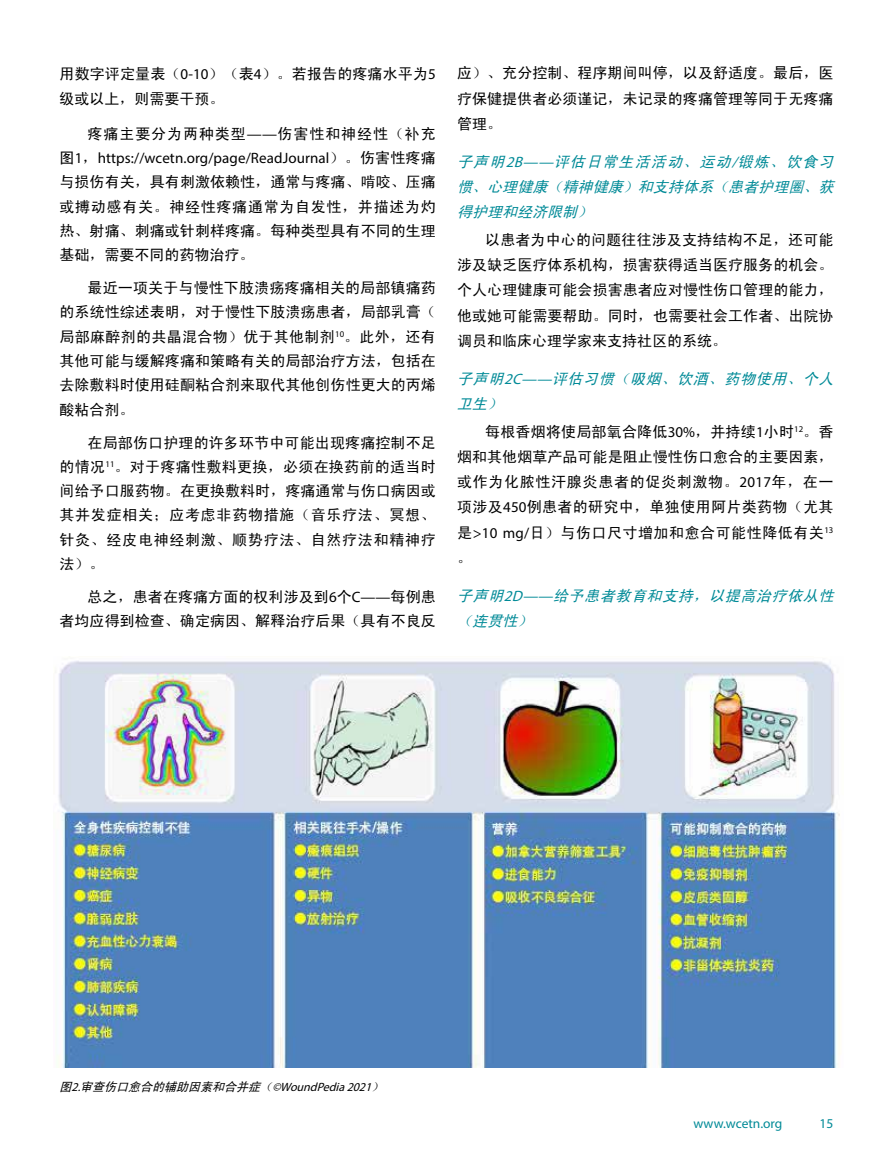
<style>
.page{position:relative;width:893px;height:1149px;background:#fff}
.page>*{position:absolute;margin:0;border:0;box-sizing:border-box;transform-origin:0 0}
.t1{font:15px/24.3px "Sim Hei";letter-spacing:.005em;color:#000;text-align:justify}
.t2{font:italic 15px/25.2px "Sim Hei";color:#008a97}
.t3{font:15px "Myriad Pro";letter-spacing:.005em;color:#000}
.t4{font:15px "Sim Hei";letter-spacing:.06em;color:#000}
.t5{font:13.5px "Myriad Pro";color:#008a97}
.t6{font:italic 12px "Sim Hei";color:#000}
.s1{font-family:"Myriad Pro"}
.s2{font-family:"Sim Hei"}
</style>
<div class="page">
<img style="left:58px;top:661px;width:782px;height:406px">
<p class="t1" style="left:60px;top:62px;width:378px">用数字评定量表（<span class="s1">0-10</span>）（表<span class="s1">4</span>）。若报告的疼痛水平为<span class="s1">5</span>级或以上，则需要干预。</p>
<p class="t4" style="left:88px;top:126px;width:350px">疼痛主要分为两种类型<span class="s1">——</span>伤害性和神经性（补充</p>
<p class="t3" style="left:60px;top:149px;width:378px"><span class="s2">图</span>1<span class="s2">，</span>https://wcetn.org/page/ReadJournal<span class="s2">）。伤害性疼痛</span></p>
<p class="t1" style="left:60px;top:170px;width:378px">与损伤有关，具有刺激依赖性，通常与疼痛、啃咬、压痛或搏动感有关。神经性疼痛通常为自发性，并描述为灼热、射痛、刺痛或针刺样疼痛。每种类型具有不同的生理基础，需要不同的药物治疗。</p>
<p class="t1" style="left:60px;top:275px;width:378px;text-indent:28px">最近一项关于与慢性下肢溃疡疼痛相关的局部镇痛药的系统性综述表明，对于慢性下肢溃疡患者，局部乳膏（局部麻醉剂的共晶混合物）优于其他制剂<sup>10</sup>。此外，还有其他可能与缓解疼痛和策略有关的局部治疗方法，包括在去除敷料时使用硅酮粘合剂来取代其他创伤性更大的丙烯酸粘合剂。</p>
<p class="t1" style="left:59px;top:430px;width:378px;text-indent:28px">在局部伤口护理的许多环节中可能出现疼痛控制不足的情况<sup>11</sup>。对于疼痛性敷料更换，必须在换药前的适当时间给予口服药物。在更换敷料时，疼痛通常与伤口病因或其并发症相关；应考虑非药物措施（音乐疗法、冥想、针灸、经皮电神经刺激、顺势疗法、自然疗法和精神疗法）。</p>
<p class="t1" style="left:59px;top:584px;width:378px;text-align:right">总之，患者在疼痛方面的权利涉及到<span class="s1">6</span>个<span class="s1">C——</span>每例患<br>者均应得到检查、确定病因、解释治疗后果（具有不良反</p>
<p class="t1" style="left:457px;top:60px;width:378px;line-height:25.2px">应）、充分控制、程序期间叫停，以及舒适度。最后，医疗保健提供者必须谨记，未记录的疼痛管理等同于无疼痛管理。</p>
<p class="t2" style="left:457px;top:149px;width:382px;text-align:justify">子声明<span class="s1">2B——</span>评估日常生活活动、运动<span class="s1">/</span>锻炼、饮食习惯、心理健康（精神健康）和支持体系（患者护理圈、获得护理和经济限制）</p>
<p class="t1" style="left:457px;top:227px;width:378px;line-height:25.2px;text-indent:28px">以患者为中心的问题往往涉及支持结构不足，还可能涉及缺乏医疗体系机构，损害获得适当医疗服务的机会。个人心理健康可能会损害患者应对慢性伤口管理的能力，他或她可能需要帮助。同时，也需要社会工作者、出院协调员和临床心理学家来支持社区的系统。</p>
<p class="t2" style="left:457px;top:366px;width:382px">子声明<span class="s1">2C——</span>评估习惯（吸烟、饮酒、药物使用、个人卫生）</p>
<p class="t1" style="left:457px;top:418px;width:378px;line-height:25.2px;text-indent:28px">每根香烟将使局部氧合降低<span class="s1">30%</span>，并持续<span class="s1">1</span>小时<sup>12</sup>。香烟和其他烟草产品可能是阻止慢性伤口愈合的主要因素，或作为化脓性汗腺炎患者的促炎刺激物。<span class="s1">2017</span>年，在一项涉及<span class="s1">450</span>例患者的研究中，单独使用阿片类药物（尤其是<span class="s1">&gt;10 mg/</span>日）与伤口尺寸增加和愈合可能性降低有关<sup>13</sup>。</p>
<p class="t2" style="left:457px;top:583px;width:382px">子声明<span class="s1">2D——</span>给予患者教育和支持，以提高治疗依从性（连贯性）</p>
<p class="t6" style="left:60px;top:1080px;width:328px">图<span class="s1">2.</span>审查伤口愈合的辅助因素和合并症（<span class="s1">©</span><span class="s1">WoundPedia2021</span>）</p>
<p class="t5" style="left:693px;top:1114px;width:90px">www.wcetn.org</p>
<p class="t5" style="left:820px;top:1114px;width:15px">15</p>
</div>
